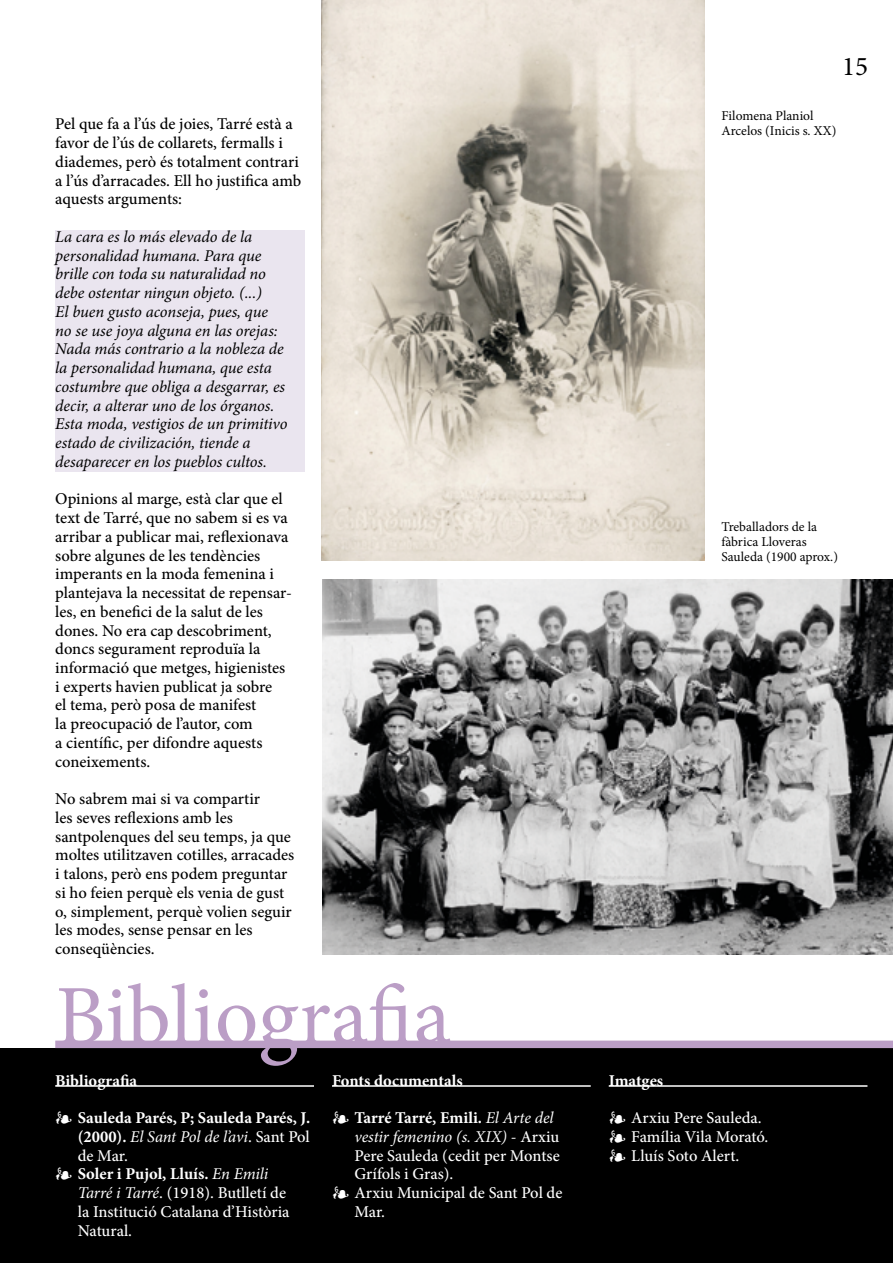
<style>
.page{position:relative;width:893px;height:1263px;background:#fff}
.page>*{position:absolute;margin:0;border:0;box-sizing:border-box;transform-origin:0 0}
.t1{font:85.5px "Minion Pro";color:#bb9ec6}
.t2{font:27px "Minion Pro";color:#000}
.t3{font:500 16.5px/18.8px "Minion Pro";color:#000}
.t4{font:italic 16.5px/18.8px "Minion Pro";letter-spacing:-.005em;color:#000}
.t5{font:500 16.5px/18.8px "Minion Pro";color:#fff}
.t6{font:700 16.5px "Minion Pro";color:#fff}
.t7{font:italic 16.5px "Minion Pro";letter-spacing:-.01em;color:#fff}
.t8{font:13.5px/15px "Minion Pro";color:#000}
.s1{font-weight:400}
.s2{font-weight:700;font-style:normal}
.s3{font-weight:500;font-style:normal}
.s4{font-weight:400;font-style:italic}
</style>
<div class="page">
<div style="left:0;top:1048px;width:893px;height:215px;background:#000"></div>
<div style="left:55px;top:230px;width:250px;height:241px;background:#eae5ef"></div>
<img style="left:322px;top:0;width:382px;height:561px">
<img style="left:322px;top:579px;width:571px;height:375px">
<hr style="left:55px;top:1085px;width:259px;height:2px;background:#fff">
<hr style="left:332px;top:1085px;width:259px;height:2px;background:#fff">
<hr style="left:609px;top:1085px;width:258px;height:2px;background:#fff">
<div style="left:55px;top:1040px;width:838px;height:8px;background:#bb9ec6"></div>
<p class="t3" style="left:55px;top:115px;width:248px">Pel que fa a l’ús de joies, Tarré està a favor de l’ús de collarets, fermalls i diademes, però és totalment contrari a l’ús d’arracades. Ell ho justifica amb aquests arguments:</p>
<p class="t4" style="left:55px;top:227px;width:234px">La cara es lo más elevado de la personalidad humana. Para que brille con toda su naturalidad no debe ostentar ningun objeto. (...)<br>El buen gusto aconseja, pues, que no se use joya alguna en las orejas:<br>Nada más contrario a la nobleza de la personalidad humana, que esta costumbre que obliga a desgarrar, es decir, a alterar uno de los órganos.<br>Esta moda, vestigios de un primitivo estado de civilización, tiende a desaparecer en los pueblos cultos.</p>
<p class="t3" style="left:55px;top:490px;width:238px">Opinions al marge, està clar que el text de Tarré, que no sabem si es va arribar a publicar mai, reflexionava sobre algunes de les tendències imperants en la moda femenina i plantejava la necessitat de repensar&shy;les, en benefici de la salut de les dones. No era cap descobriment, doncs segurament reproduïa la informació que metges, higienistes i experts havien publicat ja sobre<br>el tema, però posa de manifest<br>la preocupació de l’autor, com<br>a científic, per difondre aquests coneixements.</p>
<p class="t3" style="left:55px;top:790px;width:241px">No sabrem mai si va compartir<br>les seves reflexions amb les santpolenques del seu temps, ja que moltes utilitzaven cotilles, arracades i talons, però ens podem preguntar si ho feien perquè els venia de gust o, simplement, perquè volien seguir les modes, sense pensar en les conseqüències.</p>
<h1 class="t1" style="left:55px;top:959px;width:397px">Bibliografia</h1>
<p class="t6" style="left:55px;top:1069px;width:84px">Bibliografia</p>
<p class="t6" style="left:55px;top:1106px;width:256px"><span class="s1">❧</span> Sauleda Parés, P; Sauleda Parés, J.</p>
<p class="t7" style="left:78px;top:1125px;width:234px"><span class="s2">(2000).</span> El Sant Pol de l’avi<span class="s3">. Sant Pol</span></p>
<p class="t5" style="left:78px;top:1146px;width:52px">de Mar.</p>
<p class="t6" style="left:55px;top:1162px;width:215px"><span class="s1">❧</span> Soler i Pujol, Lluís. <span class="s4">En Emili</span></p>
<p class="t5" style="left:78px;top:1183px;width:210px"><span class="s4">Tarré i Tarré</span>. (1918). Butlletí de</p>
<p class="t5" style="left:78px;top:1202px;width:213px">la Institució Catalana d’Història</p>
<p class="t5" style="left:78px;top:1221px;width:56px">Natural.</p>
<p class="t6" style="left:332px;top:1069px;width:132px">Fonts documentals</p>
<p class="t6" style="left:332px;top:1106px;width:223px"><span class="s1">❧</span> Tarré Tarré, Emili. <span class="s4">El Arte del</span></p>
<p class="t7" style="left:354px;top:1125px;width:206px">vestir femenino (s. XIX) <span class="s3">- Arxiu</span></p>
<p class="t5" style="left:354px;top:1146px;width:207px">Pere Sauleda (cedit per Montse</p>
<p class="t5" style="left:354px;top:1165px;width:100px">Grífols i Gras).</p>
<p class="t5" style="left:332px;top:1183px;width:232px"><span class="s1">❧</span> Arxiu Municipal de Sant Pol de</p>
<p class="t5" style="left:354px;top:1202px;width:32px">Mar.</p>
<h2 class="t2" style="left:842px;top:48px;width:27px">15</h2>
<p class="t8" style="left:721px;top:109px;width:116px">Filomena Planiol<br>Arcelos (Inicis s. XX)</p>
<p class="t8" style="left:721px;top:519px;width:118px">Treballadors de la fàbrica Lloveras<br>Sauleda (1900 aprox.)</p>
<p class="t6" style="left:609px;top:1069px;width:56px">Imatges</p>
<p class="t5" style="left:609px;top:1108px;width:161px"><span class="s1">❧</span> Arxiu Pere Sauleda. <span class="s1">❧</span> Família Vila Morató. <span class="s1">❧</span> Lluís Soto Alert.</p>
</div>
